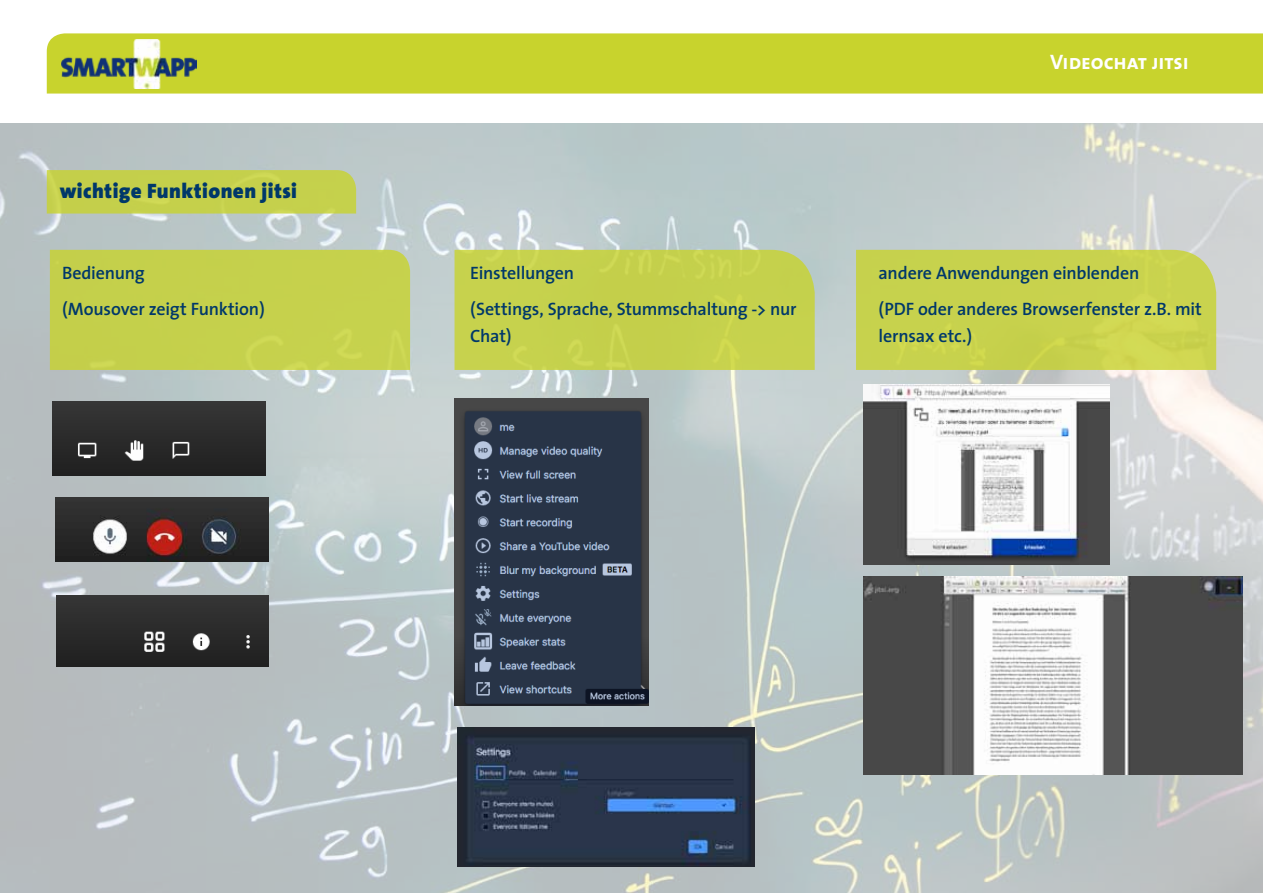
<style>
.page{position:relative;width:1263px;height:893px;background:#fff}
.page>*{position:absolute;margin:0;border:0;box-sizing:border-box;transform-origin:0 0}
.t1{font:900 21px "The Sans";letter-spacing:.02em;color:#00386a}
.t2{font:21px "The Sans Bold Caps";color:#fff}
.t3{font:600 18px/36px "The Sans";letter-spacing:-.01em;color:#00386a}
</style>
<div class="page">
<div style="left:47px;top:33px;width:1216px;height:61px;background:#c8d32d"></div>
<img style="left:62px;top:40px;width:135px;height:48px">
<img style="left:0;top:123px;width:1263px;height:770px">
<svg style="left:47px;top:170px;width:309px;height:44px;background:#c5d04e"></svg>
<div style="left:50px;top:250px;width:360px;height:120px;background:#c5d14c"></div>
<svg style="left:856px;top:250px;width:360px;height:120px;background:#c9d24e"></svg>
<div style="left:454px;top:250px;width:361px;height:120px;background:#c5d14d"></div>
<img style="left:52px;top:402px;width:214px;height:73px">
<img style="left:55px;top:497px;width:214px;height:64px">
<img style="left:56px;top:595px;width:213px;height:71px">
<img style="left:454px;top:399px;width:194px;height:307px">
<img style="left:457px;top:727px;width:297px;height:139px">
<img style="left:863px;top:385px;width:247px;height:179px">
<img style="left:863px;top:576px;width:380px;height:199px">
<p class="t1" style="left:60px;top:173px;width:239px">wichtige Funktionen jitsi</p>
<p class="t3" style="left:62px;top:254px;width:204px">Bedienung<br>(Mousover zeigt Funktion)</p>
<p class="t3" style="left:470px;top:254px;width:328px">Einstellungen<br>(Settings, Sprache, Stummschaltung -&gt; nur</p>
<p class="t3" style="left:470px;top:317px;width:43px">Chat)</p>
<p class="t2" style="left:1050px;top:44px;width:140px">Videochat jitsi</p>
<p class="t3" style="left:878px;top:254px;width:325px">andere Anwendungen einblenden<br>(PDF oder anderes Browserfenster z.B. mit</p>
<p class="t3" style="left:878px;top:317px;width:95px">lernsax etc.)</p>
</div>
